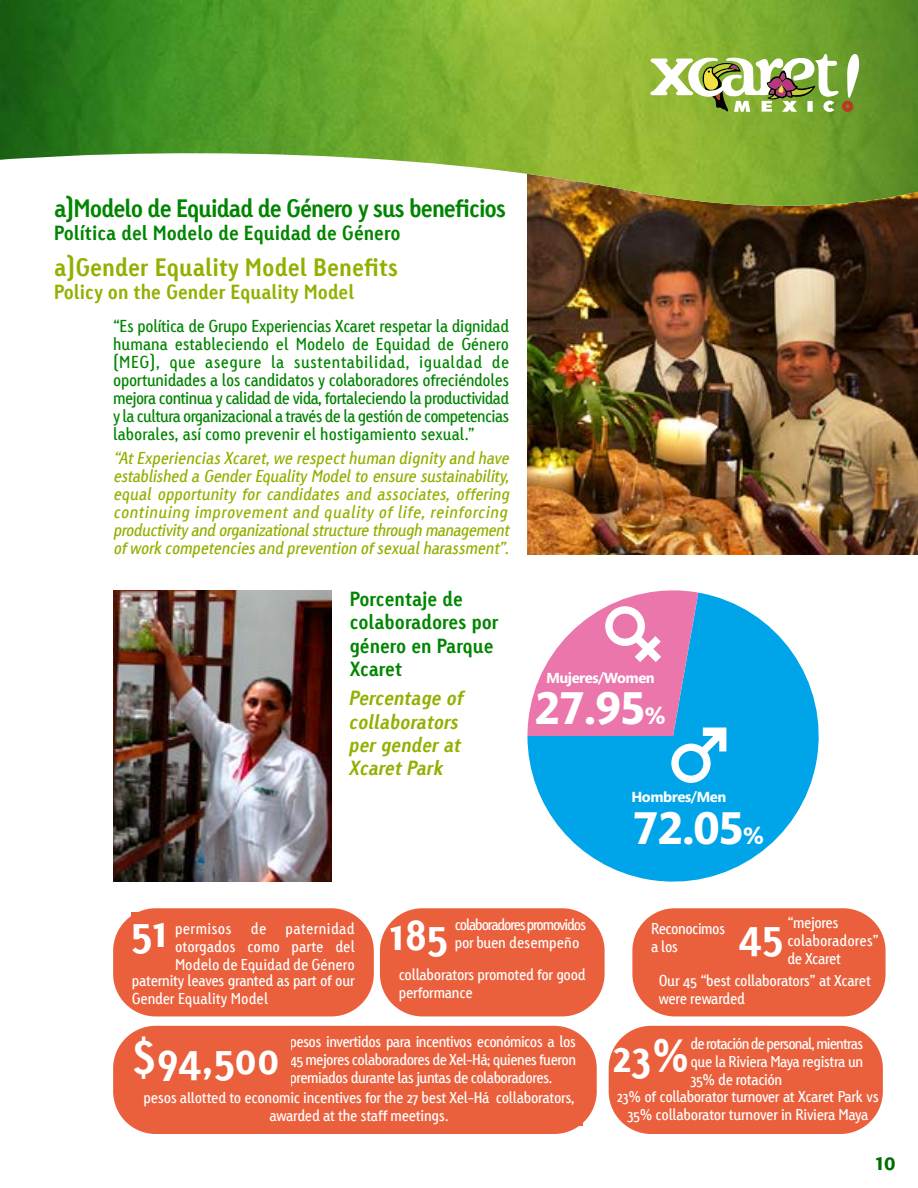
<style>
.page{position:relative;width:918px;height:1188px;background:#fff}
.page>*{position:absolute;margin:0;border:0;box-sizing:border-box;transform-origin:0 0}
.t1{font:700 46.95px "Mundo Sans Std";letter-spacing:-.03em;color:#fff}
.t2{font:700 44.4px "Linotype Tetria";letter-spacing:-.015em;color:#fff}
.t3{font:24px "Linotype Tetria Bold 2";letter-spacing:-.04em;color:#008500}
.t4{font:24px "Linotype Tetria Bold 2";color:#90b100}
.t5{font:700 24px "Linotype Tetria";color:#006d00}
.t6{font:19.5px/23.4px "Linotype Tetria Bold 2";color:#008500}
.t7{font:italic 19.5px/23.4px "Linotype Tetria Bold 2";color:#90b100}
.t8{font:19.5px "Linotype Tetria Bold 2";color:#90b100}
.t9{font:italic 700 19.5px "Linotype Tetria";color:#90b100}
.t10{font:16.5px/18px "Linotype Tetria";color:#008500;text-align:justify}
.t11{font:italic 16.5px/18px "Linotype Tetria";color:#90b100}
.t12{font:15px/18px "Linotype Tetria";letter-spacing:-.03em;color:#fff}
.t13{font:15px/18px "Linotype Tetria";letter-spacing:-.08em;color:#fff}
.t14{font:700 15px "Mundo Sans Std";letter-spacing:-.03em;color:#fff}
.t15{font:15px "Linotype Tetria";letter-spacing:.02em;color:#fff}
.s1{font-size:25.5px}
</style>
<div class="page">
<img style="left:527px;top:224px;width:391px;height:330px">
<svg style="left:535px;top:600px;width:284px;height:282px;fill:#00a4e9"></svg>
<img style="left:527px;top:208px;width:391px;height:16px">
<img style="left:0;top:0;width:918px;height:208px">
<svg style="left:650px;top:54px;width:209px;height:58px"></svg>
<svg style="left:527px;top:590px;width:199px;height:193px"></svg>
<div style="left:380px;top:908px;width:225px;height:108px;background:#eb603c;border-radius:43px"></div>
<div style="left:609px;top:1026px;width:274px;height:108px;background:#eb603c;border-radius:43px"></div>
<div style="left:632px;top:908px;width:254px;height:108px;background:#eb603c;border-radius:43px"></div>
<div style="left:113px;top:908px;width:261px;height:108px;background:#eb603c;border-radius:43px"></div>
<div style="left:131px;top:913px;width:42px;height:34px;background:#eb603c"></div>
<div style="left:113px;top:1026px;width:484px;height:108px;background:#eb603c;border-radius:43px"></div>
<div style="left:136px;top:1092px;width:446px;height:34px;background:#eb603c"></div>
<img style="left:113px;top:590px;width:219px;height:292px">
<h3 class="t3" style="left:54px;top:193px;width:454px">a)Modelo de Equidad de Género y sus beneficios</h3>
<h3 class="t6" style="left:54px;top:222px;width:348px">Política del Modelo de Equidad de Género</h3>
<h3 class="t4" style="left:54px;top:252px;width:346px">a)Gender Equality Model Benefits</h3>
<h3 class="t8" style="left:54px;top:280px;width:302px">Policy on the Gender Equality Model</h3>
<p class="t10" style="left:113px;top:317px;width:398px">“Es política de Grupo Experiencias Xcaret respetar la dignidad humana estableciendo el Modelo de Equidad de Género (MEG), que asegure la sustentabilidad, igualdad de oportunidades a los candidatos y colaboradores ofreciéndoles mejora continua y calidad de vida, fortaleciendo la productividad y la cultura organizacional a través de la gestión de competencias laborales, así como prevenir el hostigamiento sexual.”</p>
<p class="t11" style="left:113px;top:449px;width:401px">“AtExperiencias Xcaret,we respecthuman dignity and have established a GenderEqualityModelto ensure sustainability, equal opportunity for candidates and associates, offering continuing improvement and quality of life, reinforcing productivityand organizationalstructure through management ofwork competenciesand prevention ofsexualharassment”.</p>
<h3 class="t6" style="left:350px;top:587px;width:151px">Porcentaje de colaboradores por género en Parque<br>Xcaret</h3>
<h3 class="t7" style="left:349px;top:686px;width:120px">Percentage of</h3>
<h3 class="t9" style="left:349px;top:709px;width:115px">collaborators</h3>
<h3 class="t7" style="left:349px;top:733px;width:118px">pergenderat<br>XcaretPark</h3>
<p class="t14" style="left:546px;top:670px;width:110px">Mujeres/Women</p>
<h1 class="t1" style="left:534px;top:683px;width:133px">27.95<span class="s1">%</span></h1>
<p class="t14" style="left:631px;top:789px;width:96px">Hombres/Men</p>
<h1 class="t1" style="left:633px;top:803px;width:133px">72.05<span class="s1">%</span></h1>
<p class="t13" style="left:455px;top:915px;width:133px">colaboradores promovidos por buen desempeño</p>
<h2 class="t2" style="left:131px;top:903px;width:38px">51</h2>
<h2 class="t2" style="left:389px;top:906px;width:61px">185</h2>
<p class="t12" style="left:175px;top:919px;width:181px;text-align:justify;text-indent:111px">paternidad otorgados como parte del Modelo de Equidad de Género</p>
<p class="t15" style="left:175px;top:919px;width:58px">permisos</p>
<p class="t12" style="left:251px;top:919px;width:17px">de</p>
<p class="t12" style="left:399px;top:965px;width:189px">collaborators promoted for good performance</p>
<p class="t12" style="left:132px;top:971px;width:225px">paternity leaves granted as part of our<br>Gender Equality Model</p>
<p class="t12" style="left:651px;top:920px;width:75px">Reconocimos a los</p>
<p class="t12" style="left:787px;top:914px;width:93px">“mejores colaboradores” de Xcaret</p>
<h2 class="t2" style="left:738px;top:906px;width:47px">45</h2>
<p class="t12" style="left:659px;top:971px;width:214px">Our 45 “best collaborators” at Xcaret were rewarded</p>
<h2 class="t2" style="left:132px;top:1030px;width:149px">$94,500</h2>
<p class="t12" style="left:289px;top:1032px;width:288px">pesos invertidos para incentivos económicos a los<br>45 mejores colaboradores de Xel-Há; quienes fueron</p>
<p class="t12" style="left:289px;top:1068px;width:265px">premiados durante las juntas de colaboradores.</p>
<p class="t12" style="left:691px;top:1034px;width:174px;text-align:justify">de rotación de personal, mientras que la Riviera Maya registra un 35% de rotación</p>
<h2 class="t2" style="left:612px;top:1028px;width:80px">23%</h2>
<p class="t12" style="left:144px;top:1089px;width:433px;text-align:center">pesos allotted to economic incentives for the 27 best Xel-Há collaborators, awarded at the staff meetings.</p>
<p class="t12" style="left:617px;top:1087px;width:264px;text-align:center">23% of collaborator turnover at Xcaret Park vs<br>35% collaborator turnover in Riviera Maya</p>
<h3 class="t5" style="left:875px;top:1146px;width:22px">10</h3>
</div>
